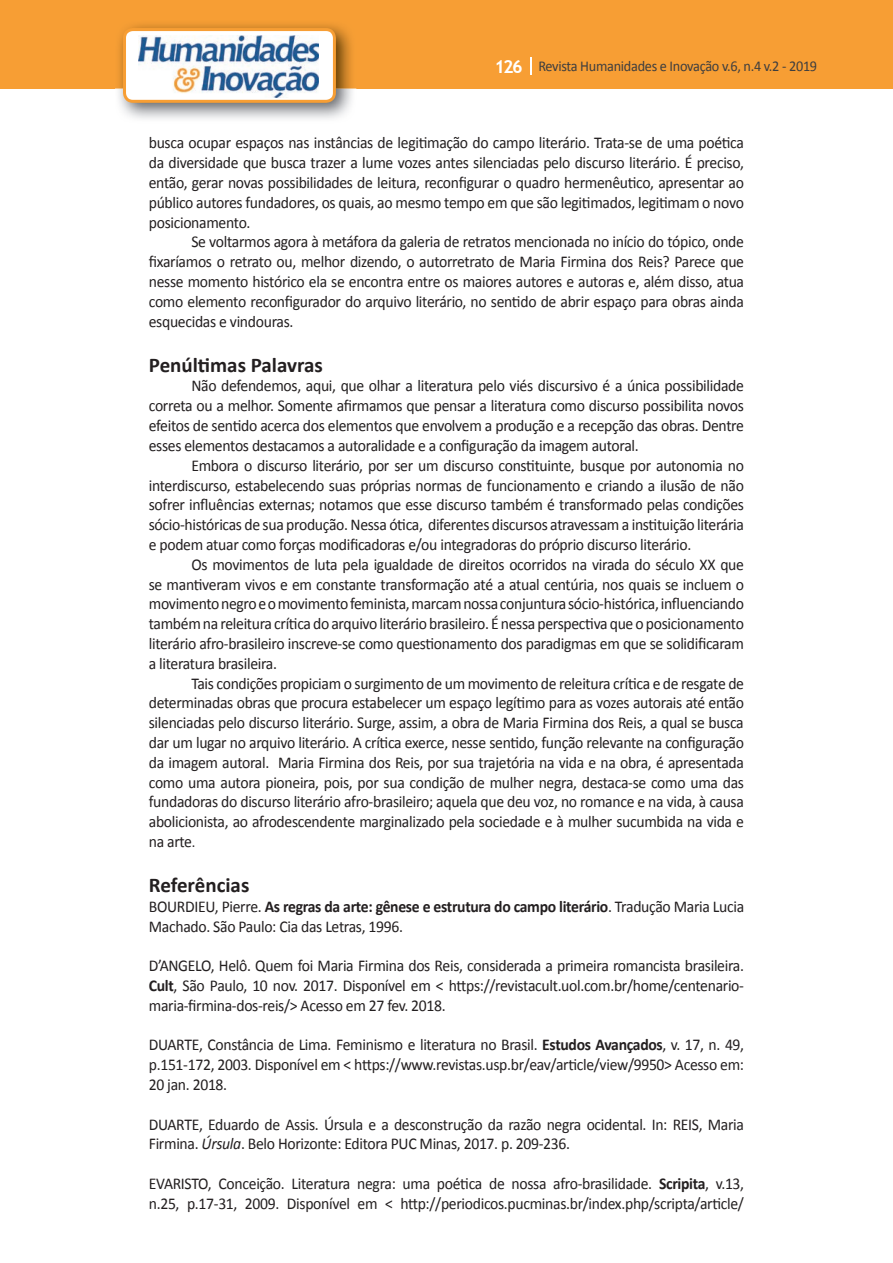
<style>
.page{position:relative;width:893px;height:1263px;background:#fff}
.page>*{position:absolute;margin:0;border:0;box-sizing:border-box;transform-origin:0 0}
.t1{font:700 21px "Calibri";color:#231f20}
.t2{font:16.5px/19.8px "Calibri";letter-spacing:-.02em;color:#231f20;text-align:justify;scale:.95 1}
.t3{font:15px "Calibri";letter-spacing:-.02em;color:#3e3e3f;scale:.95 1}
.s1{font-family:"Trebuchet MS";font-weight:700;font-size:18px;color:#fff}
.s2{font-size:15px}
.s3{font-weight:700}
.s4{font-style:italic}
</style>
<div class="page">
<div style="left:0;top:0;width:893px;height:88px;background:#f79e34"></div>
<svg style="left:530px;top:57px;width:2px;height:18px"></svg>
<img style="left:115px;top:24px;width:241px;height:95px">
<svg style="left:123px;top:28px;width:213px;height:75px"></svg>
<p class="t3" style="left:495px;top:57px;width:341px"><span class="s1">126</span> Revista Humanidades e Inovação v.6, n.4 v.2 - 2019</p>
<p class="t2" style="left:149px;top:133px;width:628px">busca ocupar espaços nas instâncias de legitimação do campo literário. Trata-se de uma poética da diversidade que busca trazer a lume vozes antes silenciadas pelo discurso literário. É preciso, então, gerar novas possibilidades de leitura, reconfigurar o quadro hermenêutico, apresentar ao público autores fundadores, os quais, ao mesmo tempo em que são legitimados, legitimam o novo posicionamento.</p>
<p class="t2" style="left:149px;top:232px;width:628px;text-indent:43px">Se voltarmos agora à metáfora da galeria de retratos mencionada no início do tópico, onde fixaríamos o retrato ou, melhor dizendo, o autorretrato de Maria Firmina dos Reis? Parece que nesse momento histórico ela se encontra entre os maiores autores e autoras e, além disso, atua como elemento reconfigurador do arquivo literário, no sentido de abrir espaço para obras ainda esquecidas e vindouras.</p>
<p class="t1" style="left:149px;top:351px;width:176px">Penúltimas Palavras</p>
<p class="t2" style="left:149px;top:376px;width:628px;text-indent:43px">Não defendemos, aqui, que olhar a literatura pelo viés discursivo é a única possibilidade correta ou a melhor. Somente afirmamos que pensar a literatura como discurso possibilita novos efeitos de sentido acerca dos elementos que envolvem a produção e a recepção das obras. Dentre esses elementos destacamos a autoralidade e a configuração da imagem autoral.</p>
<p class="t2" style="left:149px;top:455px;width:628px;text-indent:43px">Embora o discurso literário, por ser um discurso constituinte, busque por autonomia no interdiscurso, estabelecendo suas próprias normas de funcionamento e criando a ilusão de não sofrer influências externas; notamos que esse discurso também é transformado pelas condições sócio-históricas de sua produção. Nessa ótica, diferentes discursos atravessam a instituição literária e podem atuar como forças modificadoras e/ou integradoras do próprio discurso literário.</p>
<p class="t2" style="left:149px;top:554px;width:628px;text-indent:43px">Os movimentos de luta pela igualdade de direitos ocorridos na virada do século XX que se mantiveram vivos e em constante transformação até a atual centúria, nos quais se incluem o movimento negro e o movimento feminista, marcam nossa conjuntura sócio-histórica, influenciando também na releitura crítica do arquivo literário brasileiro. É nessa perspectiva que o posicionamento literário afro-brasileiro inscreve-se como questionamento dos paradigmas em que se solidificaram a literatura brasileira.</p>
<p class="t2" style="left:149px;top:673px;width:628px;text-indent:43px">Tais condições propiciam o surgimento de um movimento de releitura crítica e de resgate de determinadas obras que procura estabelecer um espaço legítimo para as vozes autorais até então silenciadas pelo discurso literário. Surge, assim, a obra de Maria Firmina dos Reis, a qual se busca dar um lugar no arquivo literário. A crítica exerce, nesse sentido, função relevante na configuração da imagem autoral. Maria Firmina dos Reis, por sua trajetória na vida e na obra, é apresentada como uma autora pioneira, pois, por sua condição de mulher negra, destaca-se como uma das fundadoras do discurso literário afro-brasileiro; aquela que deu voz, no romance e na vida, à causa abolicionista, ao afrodescendente marginalizado pela sociedade e à mulher sucumbida na vida e na arte<span class="s2">.</span></p>
<p class="t1" style="left:149px;top:871px;width:102px">Referências</p>
<p class="t2" style="left:149px;top:896px;width:628px">BOURDIEU, Pierre. <span class="s3">As regras da arte: gênese e estrutura do campo literário</span>. Tradução Maria Lucia<br>Machado. São Paulo: Cia das Letras, 1996.</p>
<p class="t2" style="left:149px;top:956px;width:628px">D’ANGELO, Helô. Quem foi Maria Firmina dos Reis, considerada a primeira romancista brasileira.<br><span class="s3">Cult</span>, São Paulo, 10 nov. 2017. Disponível em &lt; https://revistacult.uol.com.br/home/centenario&shy;maria-firmina-dos-reis/&gt; Acesso em 27 fev. 2018.</p>
<p class="t2" style="left:149px;top:1035px;width:628px">DUARTE, Constância de Lima. Feminismo e literatura no Brasil. <span class="s3">Estudos Avançados</span>, v. 17, n. 49, p.151-172, 2003. Disponível em &lt; https://www.revistas.usp.br/eav/article/view/9950&gt; Acesso em:<br>20 jan. 2018.</p>
<p class="t2" style="left:149px;top:1114px;width:628px">DUARTE, Eduardo de Assis. Úrsula e a desconstrução da razão negra ocidental. In: REIS, Maria<br>Firmina. <span class="s4">Úrsula</span>. Belo Horizonte: Editora PUC Minas, 2017. p. 209-236.</p>
<p class="t2" style="left:149px;top:1174px;width:628px">EVARISTO, Conceição. Literatura negra: uma poética de nossa afro-brasilidade. <span class="s3">Scripita</span>, v.13, n.25, p.17-31, 2009. Disponível em &lt; http://periodicos.pucminas.br/index.php/scripta/article/</p>
</div>
